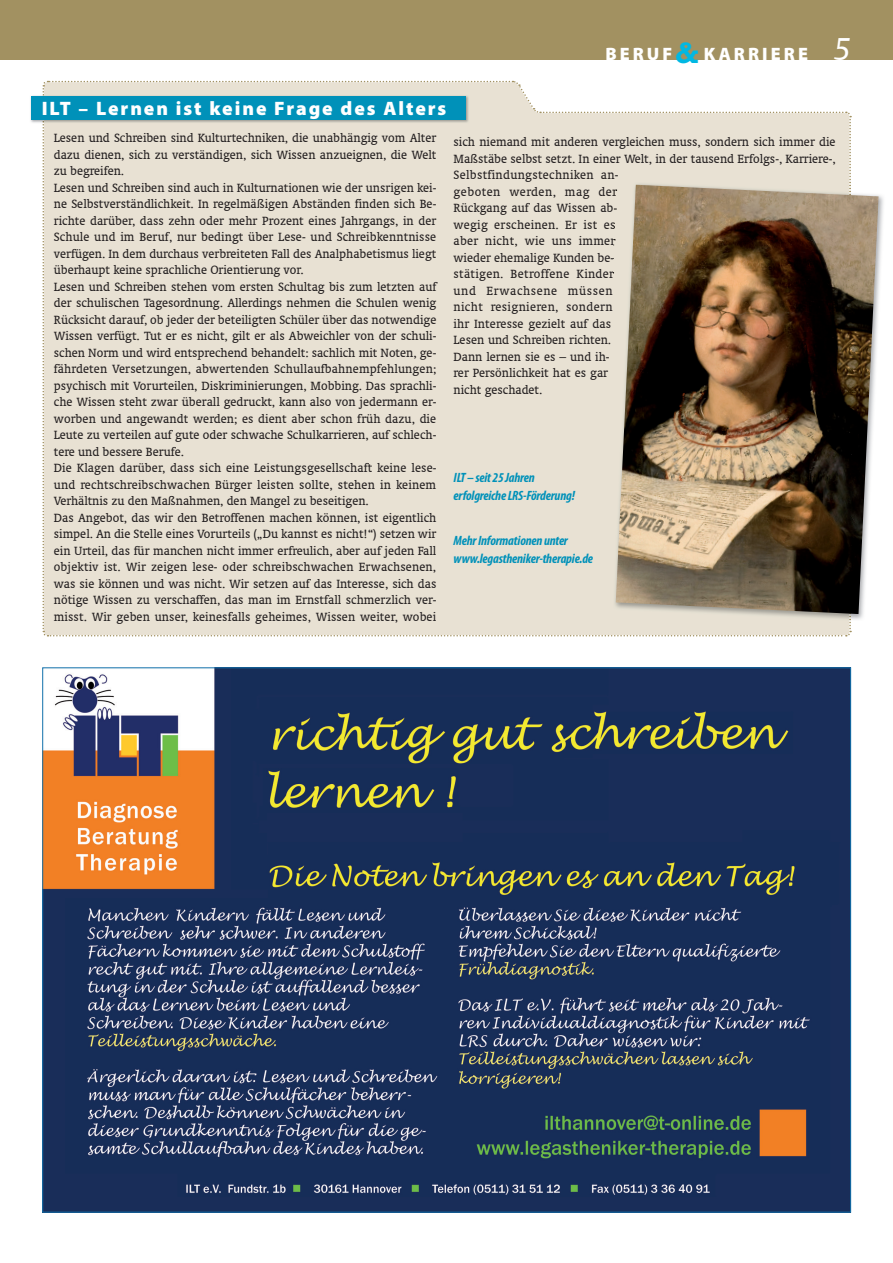
<style>
.page{position:relative;width:893px;height:1263px;background:#fff}
.page>*{position:absolute;margin:0;border:0;box-sizing:border-box;transform-origin:0 0}
.t1{font:900 19.5px "Myriad Pro";letter-spacing:.1em;color:#fff}
.t2{font:900 18px "Myriad Pro";letter-spacing:.17em;color:#fff}
.t3{font:13.5px/16.5px "Oranda BT";color:#231f20}
.t4{font:italic 700 condensed 13.5px/18px "Myriad Pro";letter-spacing:-.015em;color:#0091b9}
.s1{font-family:"Rockwell Std";font-weight:700;font-size:30px;color:#00b8e3}
.s2{font-family:"Oranda BT";font-weight:400;font-style:italic;font-size:36px}
</style>
<div class="page">
<div style="left:0;top:0;width:893px;height:60px;background:#a29161"></div>
<div style="left:31px;top:96px;width:435px;height:23px;background:#0091b9"></div>
<img style="left:44px;top:669px;width:805px;height:541px">
<svg style="left:42px;top:80px;width:810px;height:557px;background:#e1dfd3"></svg>
<img style="left:616px;top:185px;width:262px;height:429px">
<h1 class="t1" style="left:42px;top:98px;width:406px">ILT – Lernen ist keine Frage des Alters</h1>
<h2 class="t2" style="left:605px;top:44px;width:247px">BERUF<span class="s1">&amp;</span>KARRIERE <span class="s2">5</span></h2>
<p class="t3" style="left:54px;top:129px;width:384px">Lesen und Schreiben sind Kulturtechniken, die unabhängig vom Alter dazu dienen, sich zu verständigen, sich Wissen anzueignen, die Welt zu begreifen.<br>Lesen und Schreiben sind auch in Kulturnationen wie der unsrigen kei&shy;ne Selbstverständlichkeit. In regelmäßigen Abständen finden sich Be&shy;richte darüber, dass zehn oder mehr Prozent eines Jahrgangs, in der Schule und im Beruf, nur bedingt über Lese- und Schreibkenntnisse verfügen. In dem durchaus verbreiteten Fall des Analphabetismus liegt überhaupt keine sprachliche Orientierung vor.<br>Lesen und Schreiben stehen vom ersten Schultag bis zum letzten auf der schulischen Tagesordnung. Allerdings nehmen die Schulen wenig Rücksicht darauf, ob jeder der beteiligten Schüler über das notwendige Wissen verfügt. Tut er es nicht, gilt er als Abweichler von der schuli&shy;schen Norm und wird entsprechend behandelt: sachlich mit Noten, ge&shy;fährdeten Versetzungen, abwertenden Schullaufbahnempfehlungen; psychisch mit Vorurteilen, Diskriminierungen, Mobbing. Das sprachli&shy;che Wissen steht zwar überall gedruckt, kann also von jedermann er&shy;worben und angewandt werden; es dient aber schon früh dazu, die Leute zu verteilen auf gute oder schwache Schulkarrieren, auf schlech&shy;tere und bessere Berufe.<br>Die Klagen darüber, dass sich eine Leistungsgesellschaft keine lese&shy;und rechtschreibschwachen Bürger leisten sollte, stehen in keinem Verhältnis zu den Maßnahmen, den Mangel zu beseitigen.<br>Das Angebot, das wir den Betroffenen machen können, ist eigentlich simpel. An die Stelle eines Vorurteils („Du kannst es nicht!“) setzen wir ein Urteil, das für manchen nicht immer erfreulich, aber auf jeden Fall objektiv ist. Wir zeigen lese- oder schreibschwachen Erwachsenen, was sie können und was nicht. Wir setzen auf das Interesse, sich das nötige Wissen zu verschaffen, das man im Ernstfall schmerzlich ver&shy;misst. Wir geben unser, keinesfalls geheimes, Wissen weiter, wobei</p>
<p class="t3" style="left:454px;top:134px;width:383px">sich niemand mit anderen vergleichen muss, sondern sich immer die<br>Maßstäbe selbst setzt. In einer Welt, in der tausend Erfolgs-, Karriere-,<br>Selbstfindungstechniken an-<br>geboten werden, mag der<br>Rückgang auf das Wissen ab-<br>wegig erscheinen. Er ist es<br>aber nicht, wie uns immer<br>wieder ehemalige Kunden be-<br>stätigen. Betroffene Kinder<br>und Erwachsene müssen<br>nicht resignieren, sondern<br>ihr Interesse gezielt auf das<br>Lesen und Schreiben richten.<br>Dann lernen sie es – und ih-<br>rer Persönlichkeit hat es gar<br>nicht geschadet.</p>
<p class="t4" style="left:454px;top:468px;width:123px">ILT – seit 25 Jahren erfolgreiche LRS-Förderung!</p>
<p class="t4" style="left:454px;top:531px;width:141px">Mehr Informationen unter www.legastheniker-therapie.de</p>
</div>
